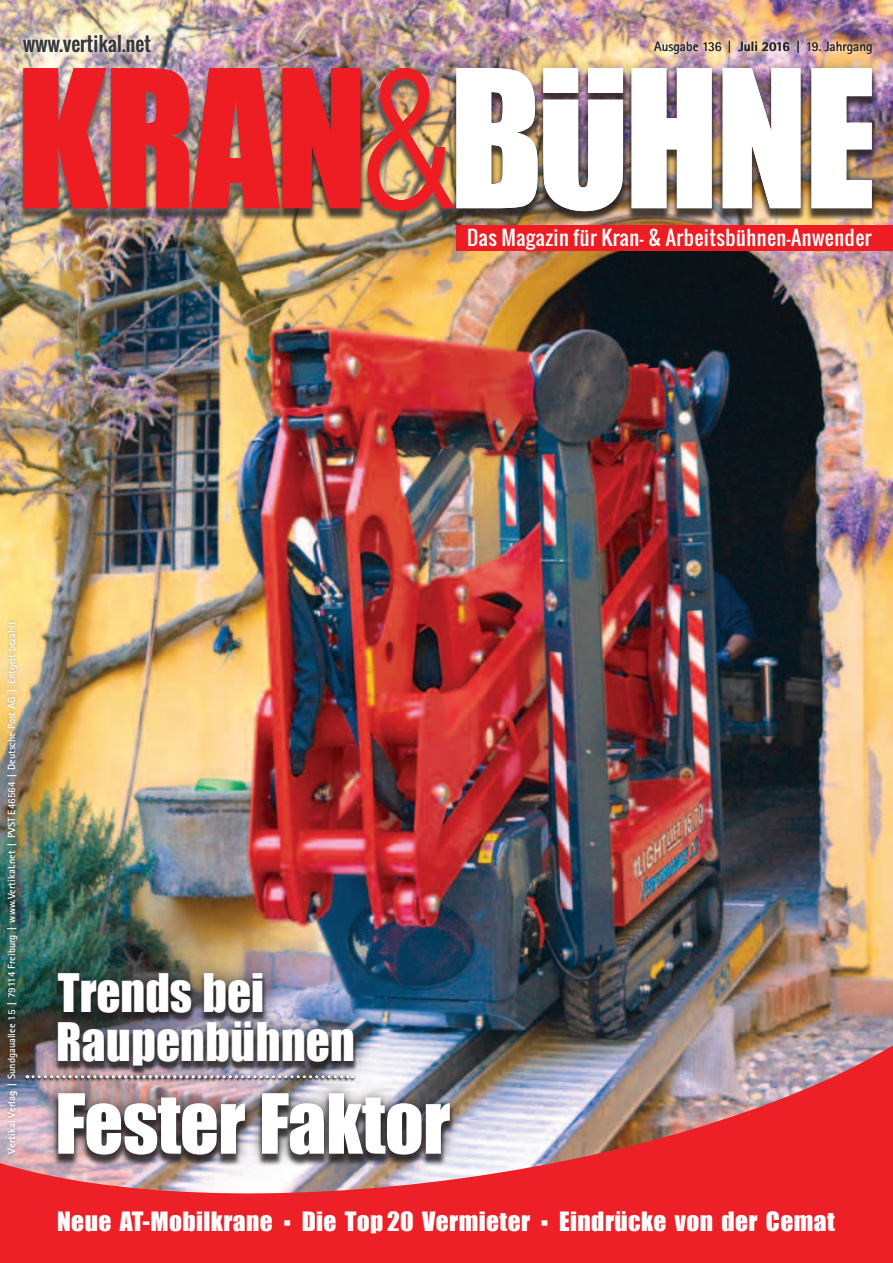
<style>
.page{position:relative;width:893px;height:1263px;background:#fff}
.page>*{position:absolute;margin:0;border:0;box-sizing:border-box;transform-origin:0 0}
.t1{font:76.5px "Impact";letter-spacing:-.01em;color:#fff}
.t2{font:48.75px/48.8px "Impact";color:#fff}
.t3{font:24.45px "Impact";letter-spacing:.015em;color:#fff;scale:1.04 1}
.t4{font:19.8px "Oswald";letter-spacing:.025em;color:#fff}
.t5{font:19.5px "Oswald";letter-spacing:.01em;color:#383839}
.t6{font:13.5px "Rotis Sans Serif";color:#231f20}
.t7{font:700 10.5px "Rotis Sans Serif";color:#fff}
.s1{font-weight:800}
</style>
<div class="page">
<img style="left:0;top:0;width:893px;height:1037px">
<div style="left:38px;top:954px;width:333px;height:128px;background:#231f20;opacity:.85"></div>
<div style="left:3px;top:618px;width:18px;height:540px;background:#231f20;opacity:.4"></div>
<img style="left:0;top:1037px;width:893px;height:226px">
<div style="left:11px;top:55px;width:108px;height:164px;background:#fff;opacity:.37"></div>
<div style="left:98px;top:55px;width:102px;height:164px;background:#fff;opacity:.37"></div>
<div style="left:179px;top:55px;width:111px;height:164px;background:#fff;opacity:.37"></div>
<div style="left:270px;top:55px;width:102px;height:164px;background:#231f20;opacity:.37"></div>
<div style="left:444px;top:55px;width:105px;height:164px;background:#231f20;opacity:.37"></div>
<div style="left:530px;top:55px;width:105px;height:167px;background:#231f20;opacity:.37"></div>
<div style="left:619px;top:55px;width:104px;height:164px;background:#231f20;opacity:.37"></div>
<div style="left:710px;top:55px;width:102px;height:164px;background:#231f20;opacity:.37"></div>
<div style="left:799px;top:55px;width:84px;height:164px;background:#231f20;opacity:.37"></div>
<div style="left:355px;top:55px;width:110px;height:167px;background:#fff;opacity:.37"></div>
<div style="left:456px;top:226px;width:437px;height:25px;background:#ee1d23"></div>
<svg style="left:632px;top:68px;width:80px;height:140px"></svg>
<svg style="left:723px;top:68px;width:77px;height:140px"></svg>
<svg style="left:811px;top:68px;width:61px;height:140px"></svg>
<img style="left:23px;top:66px;width:600px;height:147px">
<div style="left:646px;top:33px;width:232px;height:27px;background:#fff;opacity:.75"></div>
<div style="left:11px;top:22px;width:149px;height:39px;background:#fff;opacity:.9"></div>
<h3 class="t5" style="left:23px;top:28px;width:129px">www.vertikal.net</h3>
<p class="t6" style="left:654px;top:39px;width:79px">Ausgabe 136 |</p>
<p class="t6" style="left:739px;top:39px;width:136px"><span class="s1">Juli 2016</span> | 19. Jahrgang</p>
<h3 class="t4" style="left:467px;top:223px;width:406px">Das Magazin für Kran- &amp; Arbeitsbühnen-Anwender</h3>
<p class="t7" style="left:5px;top:1154px;width:534px;rotate:-90deg"><span class="s1">Vertikal Verlag</span> | Sundgauallee 15 | 79114 Freiburg | www.Vertikal.net | PVST E46564 | Deutsche Post AG | Entgelt bezahlt</p>
<h2 class="t2" style="left:56px;top:967px;width:300px">Trends bei<br>Raupenbühnen</h2>
<h1 class="t1" style="left:55px;top:1064px;width:397px">Fester Faktor</h1>
<h3 class="t3" style="left:57px;top:1202px;width:749px">Neue AT-Mobilkrane ▪ Die Top 20 Vermieter ▪ Eindrücke von der Cemat</h3>
</div>
